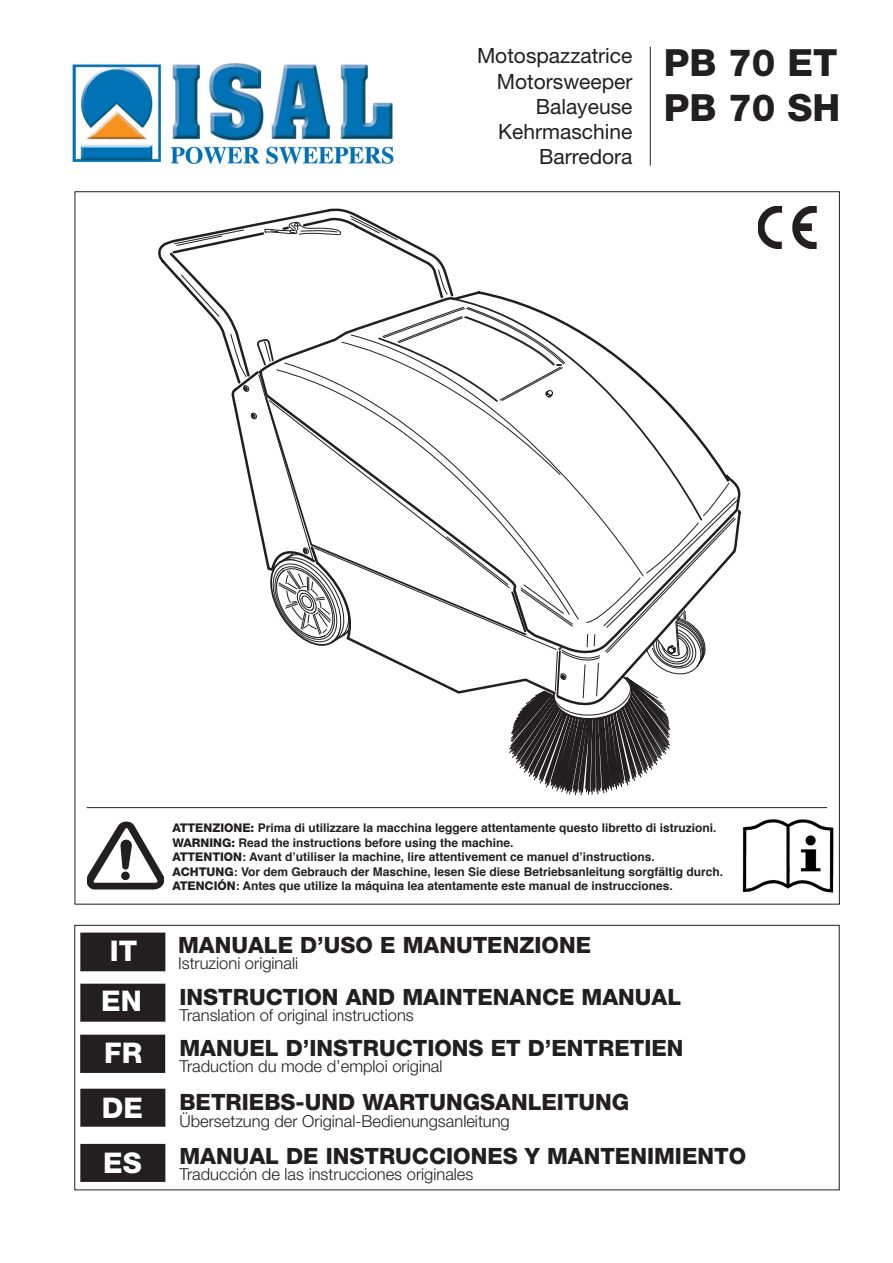
<style>
.page{position:relative;width:893px;height:1263px;background:#fff}
.page>*{position:absolute;margin:0;border:0;box-sizing:border-box;transform-origin:0 0}
.t1{font:800 37.5px/45px "Helvetica Neue";color:#231f20}
.t2{font:800 28.5px "Helvetica Neue";color:#fff}
.t3{font:800 22.5px "Helvetica Neue";color:#231f20}
.t4{font:21px/25.2px "Helvetica Neue";color:#231f20;text-align:right}
.t5{font:300 16.5px "Helvetica Neue";color:#231f20}
.t6{font:700 12px/14.4px "Helvetica";color:#231f20}
.s1{font-family:"Helvetica Neue";font-weight:800}
</style>
<div class="page">
<svg style="left:299px;top:208px;width:59px;height:7px"></svg>
<svg style="left:174px;top:215px;width:329px;height:143px"></svg>
<svg style="left:257px;top:297px;width:260px;height:10px"></svg>
<svg style="left:230px;top:307px;width:511px;height:489px"></svg>
<img style="left:758px;top:206px;width:58px;height:43px">
<img style="left:72px;top:63px;width:322px;height:101px">
<div style="left:81px;top:933px;width:84px;height:37px;background:#231f20"></div>
<div style="left:80px;top:932px;width:85px;height:39px;border:2px solid #231f20"></div>
<div style="left:81px;top:1035px;width:83px;height:37px;background:#231f20"></div>
<div style="left:80px;top:1035px;width:85px;height:38px;border:2px solid #231f20"></div>
<div style="left:81px;top:984px;width:84px;height:37px;background:#231f20"></div>
<div style="left:80px;top:984px;width:85px;height:38px;border:2px solid #231f20"></div>
<div style="left:81px;top:1089px;width:84px;height:37px;background:#231f20"></div>
<div style="left:80px;top:1089px;width:85px;height:38px;border:2px solid #231f20"></div>
<div style="left:74px;top:925px;width:766px;height:265px;border:1px solid #231f20"></div>
<div style="left:81px;top:1145px;width:84px;height:36px;background:#231f20"></div>
<div style="left:80px;top:1144px;width:85px;height:38px;border:2px solid #231f20"></div>
<img style="left:742px;top:819px;width:92px;height:74px">
<hr style="left:87px;top:807px;width:740px;height:1px;background:#231f20">
<hr style="left:650px;top:47px;width:1px;height:119px;background:#231f20">
<img style="left:87px;top:822px;width:77px;height:67px">
<h3 class="t4" style="left:477px;top:43px;width:157px">Motospazzatrice<br>Motorsweeper<br>Balayeuse<br>Kehrmaschine<br>Barredora</h3>
<h1 class="t1" style="left:664px;top:40px;width:178px">PB 70 ET<br>PB 70 SH</h1>
<p class="t6" style="left:172px;top:820px;width:552px"><span class="s1">ATTENZIONE:</span> Prima di utilizzare la macchina leggere attentamente questo libretto di istruzioni.<br><span class="s1">WARNING:</span> Read the instructions before using the machine.<br><span class="s1">ATTENTION</span>: Avant d’utiliser la machine, lire attentivement ce manuel d’instructions.<br><span class="s1">ACHTUNG</span>: Vor dem Gebrauch der Maschine, lesen Sie diese Betriebsanleitung sorgfältig durch.<br><span class="s1">ATENCIÓN</span>: Antes que utilize la máquina lea atentamente este manual de instrucciones.</p>
<h2 class="t2" style="left:110px;top:934px;width:29px">IT</h2>
<h2 class="t2" style="left:101px;top:984px;width:42px">EN</h2>
<h3 class="t3" style="left:178px;top:931px;width:414px">MANUALE D’USO E MANUTENZIONE</h3>
<h3 class="t5" style="left:178px;top:953px;width:122px">Istruzioni originali</h3>
<h3 class="t3" style="left:179px;top:983px;width:503px">INSTRUCTION AND MAINTENANCE MANUAL</h3>
<h3 class="t5" style="left:179px;top:1005px;width:236px">Translation of original instructions</h3>
<h2 class="t2" style="left:104px;top:1036px;width:39px">FR</h2>
<h3 class="t3" style="left:179px;top:1034px;width:506px">MANUEL D’INSTRUCTIONS ET D’ENTRETIEN</h3>
<h3 class="t5" style="left:179px;top:1056px;width:265px">Traduction du mode d’emploi original</h3>
<h2 class="t2" style="left:102px;top:1090px;width:43px">DE</h2>
<h3 class="t3" style="left:179px;top:1089px;width:452px">BETRIEBS-UND WARTUNGSANLEITUNG</h3>
<h3 class="t5" style="left:179px;top:1111px;width:332px">Übersetzung der Original-Bedienungsanleitung</h3>
<h2 class="t2" style="left:103px;top:1146px;width:40px">ES</h2>
<h3 class="t3" style="left:179px;top:1142px;width:568px">MANUAL DE INSTRUCCIONES Y MANTENIMIENTO</h3>
<h3 class="t5" style="left:179px;top:1164px;width:296px">Traducción de las instrucciones originales</h3>
</div>
